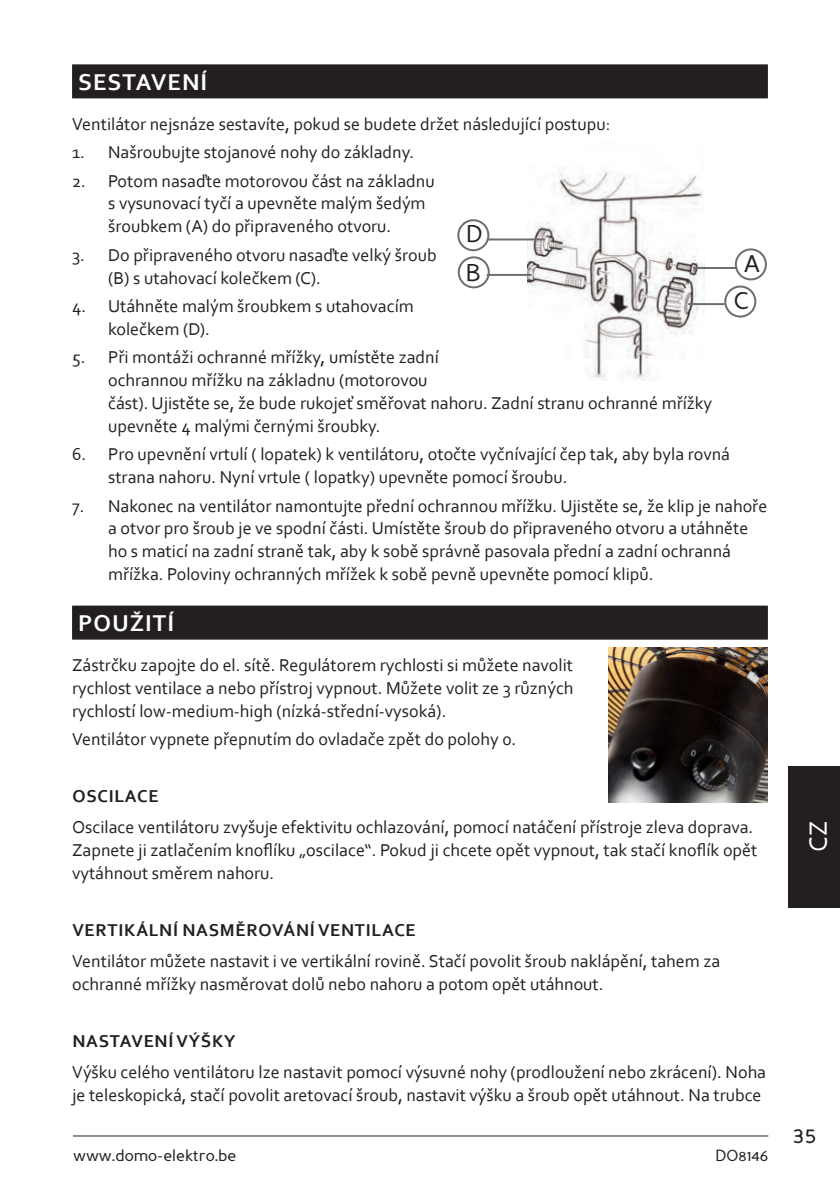
<style>
.page{position:relative;width:840px;height:1191px;background:#fff}
.page>*{position:absolute;margin:0;border:0;box-sizing:border-box;transform-origin:0 0}
.t1{font:26px "Corbel";color:#fff}
.t2{font:700 24px "Corbel";letter-spacing:.04em;color:#fff}
.t3{font:24px/38.6px "Perspective Sans";color:#231f20}
.t4{font:18px/22.8px "Corbel";color:#231f20}
.t5{font:700 18px "Corbel";letter-spacing:.04em;color:#231f20}
.t6{font:16px "Perspective Sans";color:#231f20}
</style>
<div class="page">
<hr style="left:73px;top:1135px;width:694px;height:1px;background:#231f20">
<div style="left:788px;top:765px;width:51px;height:142px;background:#231f20"></div>
<div style="left:72px;top:64px;width:695px;height:34px;background:#231f20"></div>
<div style="left:72px;top:605px;width:695px;height:34px;background:#231f20"></div>
<img style="left:527px;top:172px;width:177px;height:208px">
<div style="left:723px;top:285px;width:32px;height:32px;border:2px solid #6d6e71;border-radius:50%"></div>
<hr style="left:688px;top:303px;width:35px;height:2px;background:#6d6e71">
<hr style="left:693px;top:267px;width:48px;height:2px;background:#6d6e71">
<div style="left:457px;top:219px;width:32px;height:32px;border:2px solid #6d6e71;border-radius:50%"></div>
<hr style="left:487px;top:238px;width:56px;height:2px;background:#6d6e71">
<div style="left:457px;top:256px;width:32px;height:32px;border:2px solid #6d6e71;border-radius:50%"></div>
<hr style="left:487px;top:274px;width:43px;height:2px;background:#6d6e71">
<div style="left:735px;top:249px;width:30px;height:30px;background:#fff;border-radius:50%"></div>
<div style="left:734px;top:248px;width:32px;height:32px;border:2px solid #6d6e71;border-radius:50%"></div>
<img style="left:608px;top:648px;width:159px;height:154px">
<h2 class="t2" style="left:78px;top:67px;width:130px">SESTAVENÍ</h2>
<p class="t4" style="left:72px;top:112px;width:539px">Ventilátor nejsnáze sestavíte, pokud se budete držet následující postupu:</p>
<p class="t4" style="left:72px;top:142px;width:343px">1. Našroubujte stojanové nohy do základny.</p>
<p class="t4" style="left:108px;top:170px;width:328px;text-indent:-36px">2. Potom nasaďte motorovou část na základnu s vysunovací tyčí a upevněte malým šedým šroubkem (A) do připraveného otvoru.</p>
<p class="t4" style="left:108px;top:244px;width:330px;text-indent:-36px">3. Do připraveného otvoru nasaďte velký šroub (B) s utahovací kolečkem (C).</p>
<p class="t4" style="left:108px;top:296px;width:307px;text-indent:-36px">4. Utáhněte malým šroubkem s utahovacím kolečkem (D).</p>
<p class="t4" style="left:108px;top:347px;width:605px;text-indent:-36px">5. Při montáži ochranné mřížky, umístěte zadní<br>ochrannou mřížku na základnu (motorovou<br>část). Ujistěte se, že bude rukojeť směřovat nahoru. Zadní stranu ochranné mřížky upevněte 4 malými černými šroubky.</p>
<p class="t4" style="left:108px;top:444px;width:623px;text-indent:-36px">6. Pro upevnění vrtulí ( lopatek) k ventilátoru, otočte vyčnívající čep tak, aby byla rovná strana nahoru. Nyní vrtule ( lopatky) upevněte pomocí šroubu.</p>
<p class="t4" style="left:108px;top:495px;width:660px;text-indent:-36px">7. Nakonec na ventilátor namontujte přední ochrannou mřížku. Ujistěte se, že klip je nahoře a otvor pro šroub je ve spodní části. Umístěte šroub do připraveného otvoru a utáhněte ho s maticí na zadní straně tak, aby k sobě správně pasovala přední a zadní ochranná mřížka. Poloviny ochranných mřížek k sobě pevně upevněte pomocí klipů.</p>
<h2 class="t2" style="left:78px;top:608px;width:97px">POUŽITÍ</h2>
<p class="t4" style="left:72px;top:653px;width:502px;text-align:justify">Zástrčku zapojte do el. sítě. Regulátorem rychlosti si můžete navolit rychlost ventilace a nebo přístroj vypnout. Můžete volit ze 3 různých rychlostí low-medium-high (nízká-střední-vysoká).</p>
<p class="t4" style="left:72px;top:727px;width:445px">Ventilátor vypnete přepnutím do ovladače zpět do polohy 0.</p>
<h2 class="t3" style="left:465px;top:215px;width:18px">D<br>B</h2>
<h2 class="t3" style="left:743px;top:244px;width:18px">A</h2>
<h2 class="t3" style="left:733px;top:281px;width:16px">C</h2>
<p class="t5" style="left:72px;top:787px;width:88px">OSCILACE</p>
<p class="t4" style="left:72px;top:815px;width:686px">Oscilace ventilátoru zvyšuje efektivitu ochlazování, pomocí natáčení přístroje zleva doprava.<br>Zapnete ji zatlačením knoflíku „oscilace“. Pokud ji chcete opět vypnout, tak stačí knoflík opět vytáhnout směrem nahoru.</p>
<p class="t5" style="left:72px;top:918px;width:345px">VERTIKÁLNÍ NASMĚROVÁNÍ VENTILACE</p>
<p class="t4" style="left:72px;top:949px;width:649px">Ventilátor můžete nastavit i ve vertikální rovině. Stačí povolit šroub naklápění, tahem za ochranné mřížky nasměrovat dolů nebo nahoru a potom opět utáhnout.</p>
<p class="t5" style="left:72px;top:1029px;width:164px">NASTAVENÍ VÝŠKY</p>
<p class="t4" style="left:72px;top:1060px;width:695px">Výšku celého ventilátoru lze nastavit pomocí výsuvné nohy (prodloužení nebo zkrácení). Noha je teleskopická, stačí povolit aretovací šroub, nastavit výšku a šroub opět utáhnout. Na trubce</p>
<p class="t6" style="left:73px;top:1146px;width:165px">www.domo-elektro.be</p>
<p class="t6" style="left:715px;top:1146px;width:54px">DO8146</p>
<h1 class="t1" style="left:802px;top:851px;width:32px;rotate:-90deg">CZ</h1>
<h2 class="t3" style="left:792px;top:1115px;width:26px">35</h2>
</div>
